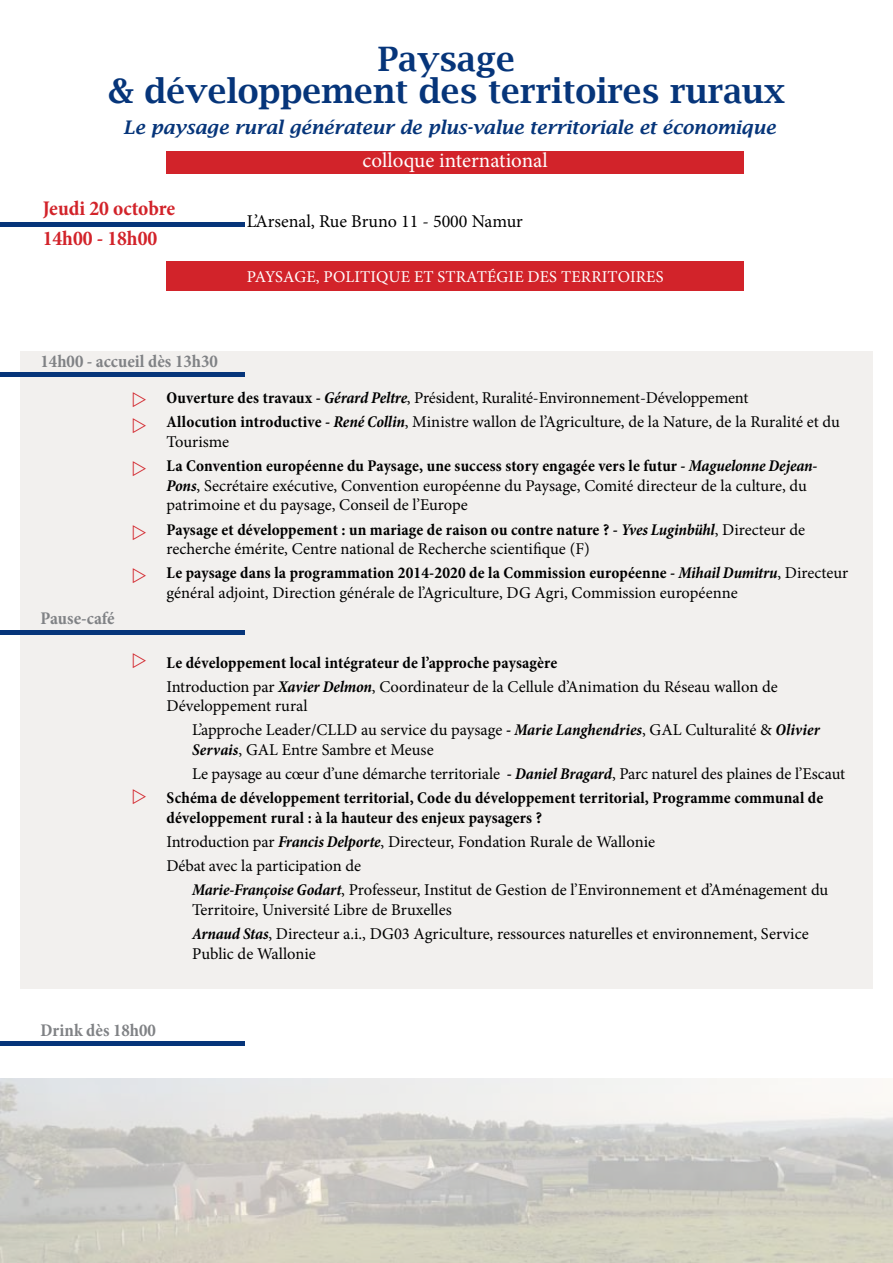
<style>
.page{position:relative;width:893px;height:1263px;background:#fff}
.page>*{position:absolute;margin:0;border:0;box-sizing:border-box;transform-origin:0 0}
.t1{font:600 33.75px/32.4px "Lucida Bright";color:#06357a;text-align:center}
.t2{font:700 condensed 21px/29.4px "Minion Pro";color:#d2232a}
.t3{font:21px "Minion Pro";color:#fff}
.t4{font:italic 600 18.75px "Lucida Bright";color:#06357a}
.t5{font:700 condensed 18px "Minion Pro";color:#808285}
.t6{font:18px "Minion Pro";color:#000}
.t7{font:16.5px/24px "Minion Pro";color:#000}
.t8{font:700 condensed 16.5px/24px "Minion Pro";letter-spacing:.01em;color:#000}
.t9{font:16.5px "Minion Pro";color:#fff}
.s1{font-weight:700;font-stretch:condensed}
.s2{font-weight:700;font-style:italic;font-stretch:condensed}
.s3{font-weight:400;font-stretch:normal}
.s4{font-style:italic}
</style>
<div class="page">
<div style="left:20px;top:351px;width:853px;height:638px;background:#f2f0ee"></div>
<hr style="left:0;top:223px;width:244px;height:4px;background:#06357a">
<div style="left:167px;top:262px;width:577px;height:29px;background:#d2232a"></div>
<div style="left:0;top:1041px;width:245px;height:5px;background:#06357a"></div>
<div style="left:0;top:630px;width:245px;height:5px;background:#06357a"></div>
<div style="left:167px;top:151px;width:577px;height:23px;background:#d2232a"></div>
<img style="left:0;top:1078px;width:893px;height:185px">
<div style="left:0;top:372px;width:245px;height:5px;background:#06357a"></div>
<h1 class="t1" style="left:108px;top:42px;width:678px">Paysage<br>&amp; développement des territoires ruraux</h1>
<p class="t4" style="left:123px;top:117px;width:654px">Le paysage rural générateur de plus-value territoriale et économique</p>
<p class="t2" style="left:43px;top:194px;width:134px">Jeudi 20 octobre<br>14h00 - 18h00</p>
<p class="t5" style="left:41px;top:349px;width:179px">14h00 - accueil dès 13h30</p>
<p class="t3" style="left:363px;top:146px;width:187px">colloque international</p>
<p class="t6" style="left:247px;top:209px;width:278px">L’Arsenal, Rue Bruno 11 - 5000 Namur</p>
<p class="t9" style="left:247px;top:266px;width:40px">paysage</p>
<p class="t9" style="left:316px;top:266px;width:38px">, politi</p>
<p class="t9" style="left:376px;top:266px;width:73px">queetstrat</p>
<p class="t9" style="left:487px;top:266px;width:20px">égie</p>
<p class="t9" style="left:528px;top:266px;width:11px">des</p>
<p class="t9" style="left:561px;top:266px;width:11px">territ</p>
<p class="t9" style="left:618px;top:266px;width:22px">oires</p>
<p class="t5" style="left:41px;top:606px;width:76px">Pause-café</p>
<p class="t7" style="left:167px;top:386px;width:675px"><span class="s1">Ouverture des travaux -</span> <span class="s2">Gérard Peltre</span>, Président, Ruralité-Environnement-Développement<br><span class="s1">Allocution introductive -</span> <span class="s2">René Collin</span>, Ministre wallon de l’Agriculture, de la Nature, de la Ruralité et du</p>
<p class="t8" style="left:167px;top:429px;width:652px"><span class="s3">Tourisme<br></span>La Convention européenne du Paysage, une success story engagée vers le futur - <span class="s4">Maguelonne Dejean-</span></p>
<p class="t7" style="left:167px;top:475px;width:642px;line-height:19.8px"><span class="s2">Pons</span>, Secrétaire exécutive, Convention européenne du Paysage, Comité directeur de la culture, du patrimoine et du paysage, Conseil de l’Europe</p>
<p class="t7" style="left:167px;top:519px;width:640px;line-height:19.8px"><span class="s1">Paysage et développement : un mariage de raison ou contre nature ? -</span> <span class="s2">Yves Luginbühl</span>, Directeur de recherche émérite, Centre national de Recherche scientifique (F)</p>
<p class="t7" style="left:167px;top:563px;width:683px;line-height:19.8px"><span class="s1">Le paysage dans la programmation 2014-2020 de la Commission européenne -</span> <span class="s2">Mihail Dumitru</span>, Directeur général adjoint, Direction générale de l’Agriculture, DG Agri, Commission européenne</p>
<p class="t7" style="left:167px;top:650px;width:613px"><span class="s1">Le développement local intégrateur de l’approche paysagère<br></span>Introduction par <span class="s2">Xavier Delmon</span>, Coordinateur de la Cellule d’Animation du Réseau wallon de</p>
<p class="t7" style="left:192px;top:694px;width:629px;text-indent:-26px">Développement rural<br>L’approche Leader/CLLD au service du paysage <span class="s1">-</span> <span class="s2">Marie Langhendries</span>, GAL Culturalité &amp; <span class="s2">Olivier</span></p>
<p class="t7" style="left:192px;top:738px;width:243px"><span class="s2">Servais</span>, GAL Entre Sambre et Meuse</p>
<p class="t7" style="left:192px;top:762px;width:655px">Le paysage au cœur d’une démarche territoriale <span class="s1">-</span> <span class="s2">Daniel Bragard</span>, Parc naturel des plaines de l’Escaut</p>
<p class="t8" style="left:167px;top:786px;width:658px">Schéma de développement territorial, Code du développement territorial, Programme communal de</p>
<p class="t7" style="left:167px;top:806px;width:490px"><span class="s1">développement rural : à la hauteur des enjeux paysagers ?<br></span>Introduction par <span class="s2">Francis Delporte</span>, Directeur, Fondation Rurale de Wallonie<br>Débat avec la participation de</p>
<p class="t7" style="left:192px;top:880px;width:638px;line-height:19.8px"><span class="s2">Marie-Françoise Godart</span>, Professeur, Institut de Gestion de l’Environnement et d’Aménagement du<br>Territoire, Université Libre de Bruxelles</p>
<p class="t7" style="left:192px;top:924px;width:618px;line-height:19.8px"><span class="s2">Arnaud Stas</span>, Directeur a.i., DG03 Agriculture, ressources naturelles et environnement, Service<br>Public de Wallonie</p>
<p class="t5" style="left:41px;top:1018px;width:117px">Drink dès 18h00</p>
</div>
